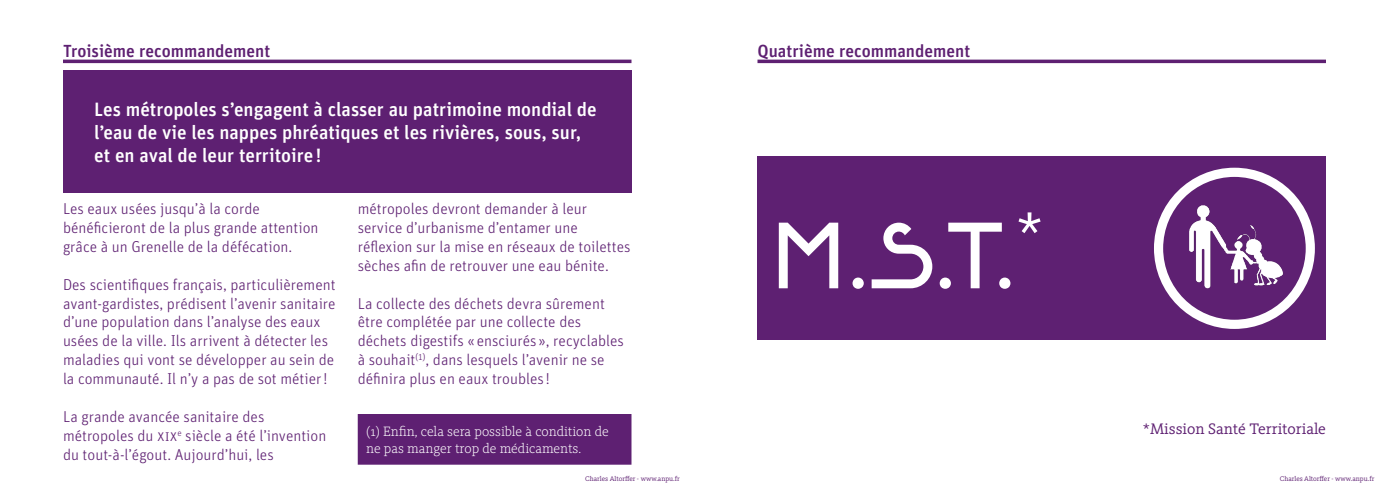
<style>
.page{position:relative;width:1389px;height:497px;background:#fff}
.page>*{position:absolute;margin:0;border:0;box-sizing:border-box;transform-origin:0 0}
.t1{font:105px "Excursion Poste Bis";color:#fff}
.t2{font:500 19.25px/23.1px "Unit Pro";color:#fff}
.t3{font:500 17.5px "Unit Pro";color:#5e2072}
.t4{font:300 15.75px/18.9px "Unit Pro";color:#5e2072}
.t5{font:15.75px "Kievit Slab OT";color:#5e2072}
.t6{font:300 14px/16.8px "Kievit Slab OT";color:#fff}
.t7{font:7px "Kievit Slab OT";color:#5e2072}
</style>
<div class="page">
<hr style="left:63px;top:60px;width:568px;height:3px;background:#5e2072">
<div style="left:63px;top:70px;width:568px;height:122px;background:#5e2072"></div>
<div style="left:357px;top:414px;width:275px;height:51px;background:#5e2072"></div>
<hr style="left:757px;top:60px;width:569px;height:3px;background:#5e2072">
<div style="left:757px;top:157px;width:569px;height:182px;background:#5e2072"></div>
<svg style="left:1159px;top:172px;width:151px;height:152px"></svg>
<div style="left:1154px;top:167px;width:161px;height:161px;border:9px solid #fff;border-radius:50%"></div>
<img style="left:1176px;top:196px;width:117px;height:110px">
<p class="t3" style="left:63px;top:39px;width:209px">Troisième recommandement</p>
<p class="t2" style="left:94px;top:97px;width:504px">Les métropoles s’engagent à classer au patrimoine mondial de l’eau de vie les nappes phréatiques et les rivières, sous, sur, et en aval de leur territoire !</p>
<p class="t4" style="left:63px;top:199px;width:198px">Les eaux usées jusqu’à la corde</p>
<p class="t4" style="left:63px;top:218px;width:257px">bénéficieront de la plus grande attention grâce à un Grenelle de la défécation.</p>
<p class="t4" style="left:63px;top:274px;width:274px">Des scientifiques français, particulièrement avant-gardistes, prédisent l’avenir sanitaire d’une population dans l’analyse des eaux usées de la ville. Ils arrivent à détecter les maladies qui vont se développer au sein de la communauté. Il n’y a pas de sot métier!</p>
<p class="t4" style="left:63px;top:407px;width:203px">La grande avancée sanitaire des</p>
<p class="t4" style="left:63px;top:425px;width:265px">métropoles du xix<sup>e</sup> siècle a été l’invention du tout-à-l’égout. Aujourd’hui, les</p>
<p class="t4" style="left:358px;top:199px;width:231px">métropoles devront demander à leur</p>
<p class="t4" style="left:358px;top:218px;width:222px">service d’urbanisme d’entamer une</p>
<p class="t4" style="left:358px;top:236px;width:274px">réflexion sur la mise en réseaux de toilettes sèches afin de retrouver une eau bénite.</p>
<p class="t4" style="left:358px;top:293px;width:268px">La collecte des déchets devra sûrement être complétée par une collecte des déchets digestifs « ensciurés », recyclables à souhait<sup>(1)</sup>, dans lesquels l’avenir ne se définira plus en eaux troubles !</p>
<p class="t6" style="left:366px;top:423px;width:244px">(1) Enfin, cela sera possible à condition de ne pas manger trop de médicaments.</p>
<p class="t3" style="left:757px;top:39px;width:214px">Quatrième recommandement</p>
<p class="t1" style="left:770px;top:187px;width:275px">M.S.T.<sup>*</sup></p>
<p class="t5" style="left:1143px;top:419px;width:185px">*Mission Santé Territoriale</p>
<p class="t7" style="left:585px;top:474px;width:96px">Charles Altorffer - www.anpu.fr</p>
<p class="t7" style="left:1280px;top:474px;width:96px">Charles Altorffer - www.anpu.fr</p>
</div>
